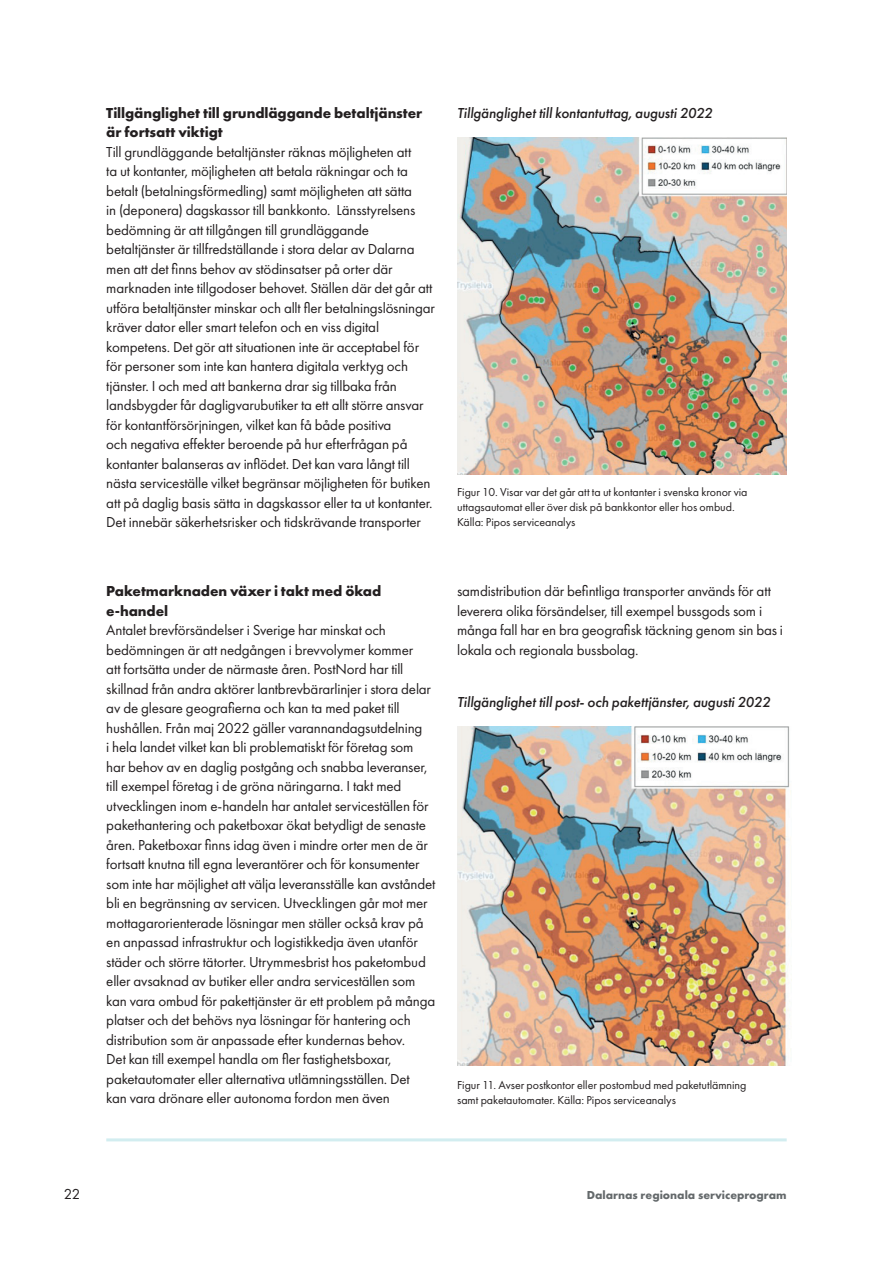
<style>
.page{position:relative;width:893px;height:1263px;background:#fff}
.page>*{position:absolute;margin:0;border:0;box-sizing:border-box;transform-origin:0 0}
.t1{font:15px/19.5px "Futura PT";letter-spacing:-.01em;color:#231f20}
.t2{font:700 15px/19.5px "Futura PT";letter-spacing:-.005em;color:#231f20}
.t3{font:italic 500 15px "Futura PT";letter-spacing:-.01em;color:#231f20}
.t4{font:12px/15px "Futura PT";letter-spacing:-.005em;color:#231f20}
.t5{font:700 12px "Futura PT";color:#64696b}
</style>
<div class="page">
<hr style="left:106px;top:1138px;width:681px;height:3px;background:#d2edf0">
<img style="left:457px;top:137px;width:330px;height:338px">
<img style="left:457px;top:726px;width:334px;height:340px">
<p class="t2" style="left:106px;top:103px;width:318px">Tillgänglighet till grundläggande betaltjänster är fortsatt viktigt</p>
<p class="t1" style="left:106px;top:142px;width:330px">Till grundläggande betaltjänster räknas möjligheten att<br>ta ut kontanter, möjligheten att betala räkningar och ta betalt (betalningsförmedling) samt möjligheten att sätta<br>in (deponera) dagskassor till bankkonto. Länsstyrelsens bedömning är att tillgången till grundläggande betaltjänster är tillfredställande i stora delar av Dalarna men att det finns behov av stödinsatser på orter där marknaden inte tillgodoser behovet. Ställen där det går att utföra betaltjänster minskar och allt fler betalningslösningar kräver dator eller smart telefon och en viss digital kompetens. Det gör att situationen inte är acceptabel för för personer som inte kan hantera digitala verktyg och tjänster. I och med att bankerna drar sig tillbaka från landsbygder får dagligvarubutiker ta ett allt större ansvar för kontantförsörjningen, vilket kan få både positiva<br>och negativa effekter beroende på hur efterfrågan på kontanter balanseras av inflödet. Det kan vara långt till nästa serviceställe vilket begränsar möjligheten för butiken att på daglig basis sätta in dagskassor eller ta ut kontanter.<br>Det innebär säkerhetsrisker och tidskrävande transporter</p>
<p class="t2" style="left:106px;top:581px;width:276px">Paketmarknaden växer i takt med ökad e-handel</p>
<p class="t1" style="left:106px;top:620px;width:331px">Antalet brevförsändelser i Sverige har minskat och bedömningen är att nedgången i brevvolymer kommer<br>att fortsätta under de närmaste åren. PostNord har till skillnad från andra aktörer lantbrevbärarlinjer i stora delar av de glesare geografierna och kan ta med paket till hushållen. Från maj 2022 gäller varannandagsutdelning<br>i hela landet vilket kan bli problematiskt för företag som har behov av en daglig postgång och snabba leveranser, till exempel företag i de gröna näringarna. I takt med utvecklingen inom e-handeln har antalet serviceställen för pakethantering och paketboxar ökat betydligt de senaste åren. Paketboxar finns idag även i mindre orter men de är fortsatt knutna till egna leverantörer och för konsumenter som inte har möjlighet att välja leveransställe kan avståndet bli en begränsning av servicen. Utvecklingen går mot mer mottagarorienterade lösningar men ställer också krav på en anpassad infrastruktur och logistikkedja även utanför städer och större tätorter. Utrymmesbrist hos paketombud eller avsaknad av butiker eller andra serviceställen som kan vara ombud för pakettjänster är ett problem på många platser och det behövs nya lösningar för hantering och distribution som är anpassade efter kundernas behov.<br>Det kan till exempel handla om fler fastighetsboxar, paketautomater eller alternativa utlämningsställen. Det<br>kan vara drönare eller autonoma fordon men även</p>
<p class="t3" style="left:457px;top:103px;width:257px">Tillgänglighet till kontantuttag, augusti 2022</p>
<p class="t4" style="left:457px;top:484px;width:292px">Figur 10. Visar var det går att ta ut kontanter i svenska kronor via uttagsautomat eller över disk på bankkontor eller hos ombud.<br>Källa: Pipos serviceanalys</p>
<p class="t1" style="left:457px;top:581px;width:327px">samdistribution där befintliga transporter används för att leverera olika försändelser, till exempel bussgods som i många fall har en bra geografisk täckning genom sin bas i lokala och regionala bussbolag.</p>
<p class="t3" style="left:457px;top:692px;width:315px">Tillgänglighet till post- och pakettjänster, augusti 2022</p>
<p class="t4" style="left:457px;top:1077px;width:291px">Figur 11. Avser postkontor eller postombud med paketutlämning samt paketautomater. Källa: Pipos serviceanalys</p>
<p class="t1" style="left:64px;top:1184px;width:18px">22</p>
<p class="t5" style="left:587px;top:1187px;width:201px">Dalarnas regionala serviceprogram</p>
</div>
